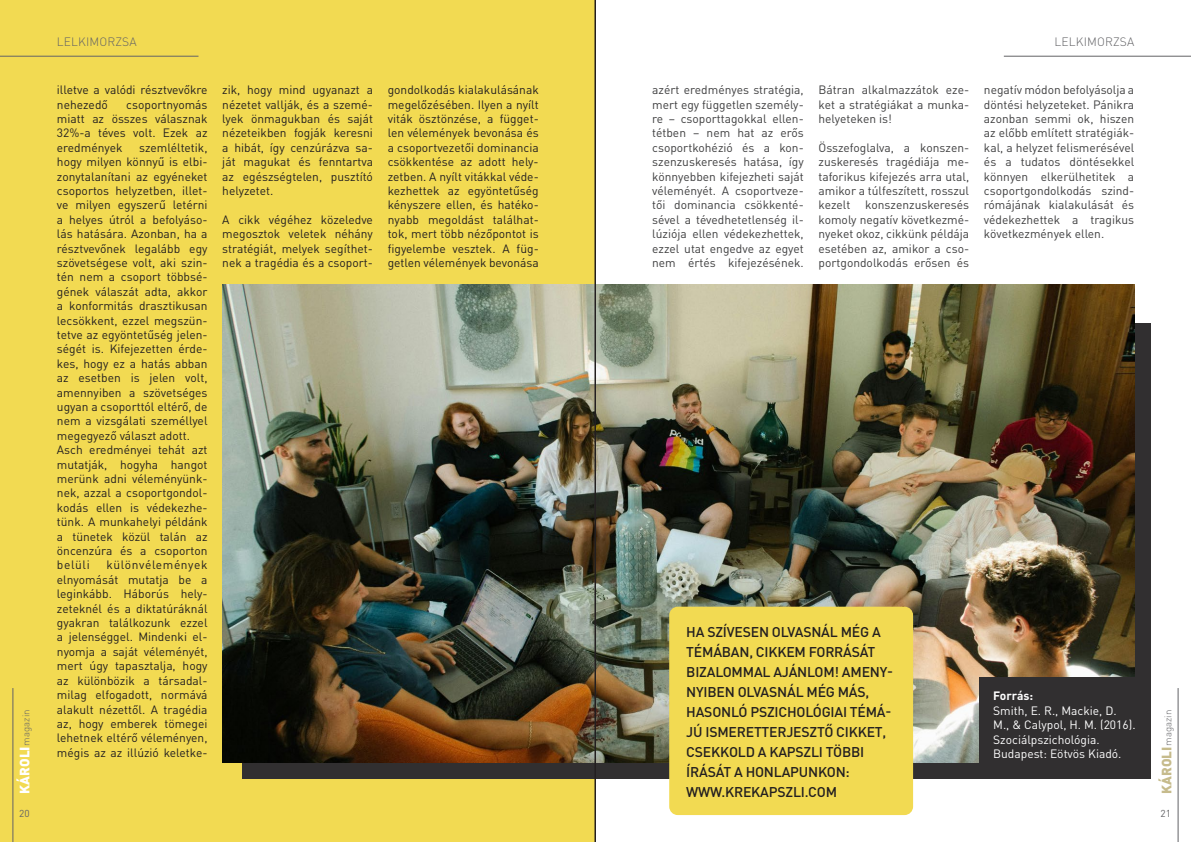
<style>
.page{position:relative;width:1191px;height:842px;background:#fff}
.page>*{position:absolute;margin:0;border:0;box-sizing:border-box;transform-origin:0 0}
.t1{font:500 14px/20px "DIN Pro";letter-spacing:-.015em;color:#231f20}
.t2{font:12px/14.4px "DIN Pro";color:#231f20;text-align:justify}
.t3{font:12px/14.4px "DIN Pro";color:#3e3e3f;text-align:justify}
.t4{font:12px/14.4px "DIN Pro";color:#fff}
.t5{font:300 12px "DIN Pro";letter-spacing:.01em;color:#636366}
.t6{font:700 12px "DIN Pro";color:#fff}
.t7{font:10px "DIN Pro";color:#636366}
.t8{font:300 9.6px "DIN Pro";color:#636366}
.s1{font-weight:900;font-size:13.4px;color:#fff}
.s2{font-weight:900;font-size:13.4px;color:#c6bb8c}
</style>
<div class="page">
<div style="left:0;top:0;width:594px;height:842px;background:#f2da52"></div>
<div style="left:242px;top:323px;width:909px;height:456px;background:#312f30"></div>
<img style="left:222px;top:285px;width:912px;height:478px">
<div style="left:669px;top:607px;width:244px;height:208px;background:#f2da52;border-radius:9px"></div>
<div style="left:979px;top:677px;width:167px;height:96px;background:#312f30"></div>
<hr style="left:1177px;top:688px;width:1px;height:154px;background:#636366">
<hr style="left:13px;top:688px;width:1px;height:154px;background:#636366">
<hr style="left:1003px;top:56px;width:188px;height:1px;background:#636366">
<hr style="left:0;top:56px;width:198px;height:1px;background:#636366">
<hr style="left:595px;top:0;width:1px;height:842px;background:#231f20">
<hr style="left:594px;top:0;width:1px;height:842px;background:#231f20">
<p class="t8" style="left:20px;top:794px;width:85px;rotate:-90deg"><span class="s1">KÁROLI</span>magazin</p>
<p class="t7" style="left:19px;top:807px;width:12px">20</p>
<p class="t5" style="left:57px;top:34px;width:81px">LELKIMORZSA</p>
<p class="t5" style="left:1054px;top:34px;width:81px">LELKIMORZSA</p>
<p class="t2" style="left:57px;top:82px;width:152px">illetve a valódi résztvevőkre nehezedő</p>
<p class="t2" style="left:57px;top:97px;width:152px;text-indent:69px">csoportnyomás miatt az összes válasznak 32%-a téves volt. Ezek az eredmények</p>
<p class="t2" style="left:57px;top:140px;width:152px;text-align:left;text-indent:82px">szemléltetik, hogy milyen könnyű is elbi&shy;zonytalanítani az egyéneket csoportos helyzetben, illet&shy;ve milyen egyszerű letérni a helyes útról a befolyáso&shy;lás hatására. Azonban, ha a résztvevőnek legalább egy szövetségese volt, aki szin&shy;tén nem a csoport többsé&shy;gének válaszát adta, akkor a konformitás drasztikusan lecsökkent, ezzel megszün&shy;tetve az egyöntetűség jelen&shy;ségét is. Kifejezetten érde&shy;kes, hogy ez a hatás abban az esetben is jelen volt, amennyiben a szövetséges ugyan a csoporttól eltérő, de nem a vizsgálati személlyel megegyező választ adott.<br>Asch eredményei tehát azt mutatják, hogyha hangot merünk adni véleményünk&shy;nek, azzal a csoportgondol&shy;kodás ellen is védekezhe&shy;tünk. A munkahelyi példánk a tünetek közül talán az öncenzúra és a csoporton belüli</p>
<p class="t2" style="left:57px;top:557px;width:152px;text-indent:50px">különvélemények elnyomását mutatja be a leginkább. Háborús hely&shy;zeteknél és a diktatúráknál gyakran találkozunk ezzel a jelenséggel. Mindenki el&shy;nyomja a saját véleményét, mert úgy tapasztalja, hogy az különbözik a társadal&shy;milag elfogadott, normává alakult nézettől. A tragédia az, hogy emberek tömegei lehetnek eltérő véleményen, mégis az az illúzió keletke-</p>
<p class="t2" style="left:222px;top:82px;width:152px">zik, hogy mind ugyanazt a nézetet vallják, és a szemé&shy;lyek önmagukban és saját nézeteikben fogják keresni a hibát, így cenzúrázva sa&shy;ját magukat és fenntartva az egészségtelen, pusztító helyzetet.</p>
<p class="t2" style="left:222px;top:212px;width:152px">A cikk végéhez közeledve megosztok veletek néhány stratégiát, melyek segíthet&shy;nek a tragédia és a csoport-</p>
<p class="t2" style="left:388px;top:82px;width:152px">gondolkodás kialakulásának megelőzésében. Ilyen a nyílt viták ösztönzése, a függet&shy;len vélemények bevonása és a csoportvezetői dominancia csökkentése az adott hely&shy;zetben. A nyílt vitákkal véde&shy;kezhettek az egyöntetűség kényszere ellen, és hatéko&shy;nyabb megoldást találhat&shy;tok, mert több nézőpontot is figyelembe vesztek. A füg&shy;getlen vélemények bevonása</p>
<p class="t3" style="left:652px;top:82px;width:153px">azért eredményes stratégia, mert egy független személy&shy;re – csoporttagokkal ellen&shy;tétben – nem hat az erős csoportkohézió és a kon&shy;szenzuskeresés hatása, így könnyebben kifejezheti saját véleményét. A csoportveze&shy;tői dominancia csökkenté&shy;sével a tévedhetetlenség il&shy;lúziója ellen védekezhettek, ezzel utat engedve az egyet nem értés kifejezésének.</p>
<p class="t3" style="left:818px;top:82px;width:152px">Bátran alkalmazzátok eze&shy;ket a stratégiákat a munka&shy;helyeteken is!</p>
<p class="t3" style="left:818px;top:140px;width:152px">Összefoglalva, a konszen&shy;zuskeresés tragédiája me&shy;taforikus kifejezés arra utal, amikor a túlfeszített, rosszul kezelt konszenzuskeresés komoly negatív következmé&shy;nyeket okoz, cikkünk példája esetében az, amikor a cso&shy;portgondolkodás erősen és</p>
<p class="t1" style="left:686px;top:622px;width:208px">HA SZÍVESEN OLVASNÁL MÉG A<br>TÉMÁBAN, CIKKEM FORRÁSÁT<br>BIZALOMMAL AJÁNLOM! AMEN -<br>NYIBEN OLVASNÁL MÉG MÁS,<br>HASONLÓ PSZICHOLÓGIAI TÉMÁ-<br>JÚ ISMERETTERJESZTŐ CIKKET,<br>CSEKKOLD A KAPSZLI TÖBBI<br>ÍRÁSÁT A HONLAPUNKON:<br>WWW.KREKAPSZLI.COM</p>
<p class="t3" style="left:984px;top:82px;width:152px">negatív módon befolyásolja a döntési helyzeteket. Pánikra azonban semmi ok, hiszen az előbb említett stratégiák&shy;kal, a helyzet felismerésével és a tudatos döntésekkel könnyen elkerülhetitek a csoportgondolkodás szind&shy;rómájának kialakulását és védekezhettek a tragikus következmények ellen.</p>
<p class="t6" style="left:993px;top:688px;width:42px">Forrás:</p>
<p class="t4" style="left:993px;top:703px;width:144px">Smith, E. R., Mackie, D.<br>M., &amp; Calypol, H. M. (2016).<br>Szociálpszichológia.<br>Budapest: Eötvös Kiadó.</p>
<p class="t8" style="left:1161px;top:794px;width:85px;rotate:-90deg"><span class="s2">KÁROLI</span>magazin</p>
<p class="t7" style="left:1160px;top:807px;width:12px">21</p>
</div>
